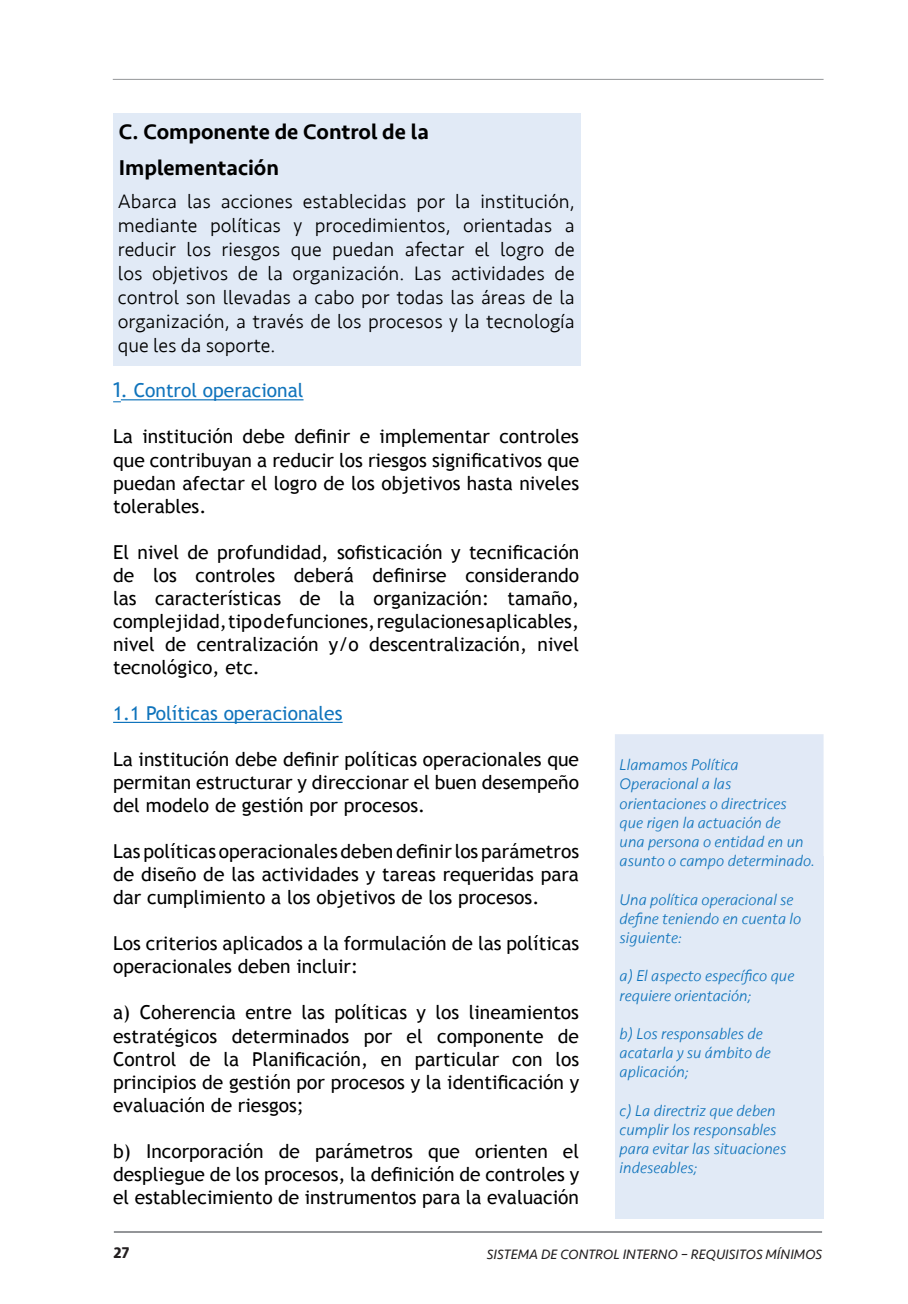
<style>
.page{position:relative;width:908px;height:1304px;background:#fff}
.page>*{position:absolute;margin:0;border:0;box-sizing:border-box;transform-origin:0 0}
.t1{font:500 22px/36px "Seravek";color:#000}
.t2{font:300 20px/24px "Seravek";color:#000;text-align:justify}
.t3{font:19.2px/23px "Trebuchet MS";color:#000;text-align:justify}
.t4{font:19.2px "Trebuchet MS";color:#1074bc}
.t5{font:italic 300 16px/19.2px "Seravek";color:#1074bc}
.t6{font:700 16px "Seravek";color:#231f20}
.t7{font:italic 14px "Seravek";color:#231f20}
.s1{font-family:"Seravek";font-size:22px}
</style>
<div class="page">
<hr style="left:114px;top:1231px;width:707px;height:2px;background:#939598">
<hr style="left:113px;top:79px;width:710px;height:1px;background:#939598">
<div style="left:113px;top:113px;width:467px;height:253px;background:#e1eaf6"></div>
<div style="left:614px;top:856px;width:209px;height:363px;background:#e1eaf6"></div>
<div style="left:614px;top:734px;width:209px;height:135px;background:#e1e9f6"></div>
<hr style="left:121px;top:399px;width:182px;height:1px;background:#1074bc">
<hr style="left:113px;top:722px;width:229px;height:1px;background:#1074bc">
<p class="t1" style="left:119px;top:114px;width:311px">C. Componente de Control de la<br>Implementación</p>
<p class="t2" style="left:118px;top:189px;width:458px">Abarca las acciones establecidas por la institución, mediante políticas y procedimientos, orientadas a reducir los riesgos que puedan afectar el logro de los objetivos de la organización. Las actividades de control son llevadas a cabo por todas las áreas de la organización, a través de los procesos y la tecnología que les da soporte.</p>
<p class="t4" style="left:113px;top:379px;width:192px"><span class="s1">1</span>. Control operacional</p>
<p class="t3" style="left:113px;top:425px;width:467px">La institución debe definir e implementar controles que contribuyan a reducir los riesgos significativos que puedan afectar el logro de los objetivos hasta niveles tolerables.</p>
<p class="t3" style="left:113px;top:541px;width:467px">El nivel de profundidad, sofisticación y tecnificación de los controles deberá definirse considerando las características de la organización: tamaño, complejidad, tipo de funciones, regulaciones aplicables, nivel de centralización y/o descentralización, nivel tecnológico, etc.</p>
<p class="t4" style="left:113px;top:702px;width:231px">1.1 Políticas operacionales</p>
<p class="t3" style="left:113px;top:748px;width:467px">La institución debe definir políticas operacionales que permitan estructurar y direccionar el buen desempeño del modelo de gestión por procesos.</p>
<p class="t3" style="left:113px;top:840px;width:467px">Las políticas operacionales deben definir los parámetros de diseño de las actividades y tareas requeridas para dar cumplimiento a los objetivos de los procesos.</p>
<p class="t3" style="left:113px;top:932px;width:467px">Los criterios aplicados a la formulación de las políticas operacionales deben incluir:</p>
<p class="t3" style="left:113px;top:1001px;width:467px">a) Coherencia entre las políticas y los lineamientos estratégicos determinados por el componente de Control de la Planificación, en particular con los principios de gestión por procesos y la identificación y evaluación de riesgos;</p>
<p class="t3" style="left:113px;top:1140px;width:467px">b) Incorporación de parámetros que orienten el despliegue de los procesos, la definición de controles y el establecimiento de instrumentos para la evaluación</p>
<p class="t5" style="left:619px;top:756px;width:197px">Llamamos Política<br>Operacional a las orientaciones o directrices<br>que rigen la actuación de<br>una persona o entidad en un asunto o campo determinado.</p>
<p class="t5" style="left:619px;top:890px;width:183px">Una política operacional se define teniendo en cuenta lo siguiente:</p>
<p class="t5" style="left:619px;top:967px;width:176px">a) El aspecto específico que requiere orientación;</p>
<p class="t5" style="left:619px;top:1024px;width:153px">b) Los responsables de acatarla y su ámbito de aplicación;</p>
<p class="t5" style="left:619px;top:1101px;width:168px">c) La directriz que deben cumplir los responsables para evitar las situaciones indeseables;</p>
<p class="t6" style="left:113px;top:1240px;width:18px">27</p>
<p class="t7" style="left:486px;top:1243px;width:336px">SISTEMA DE CONTROL INTERNO – REQUISITOS MÍNIMOS</p>
</div>
